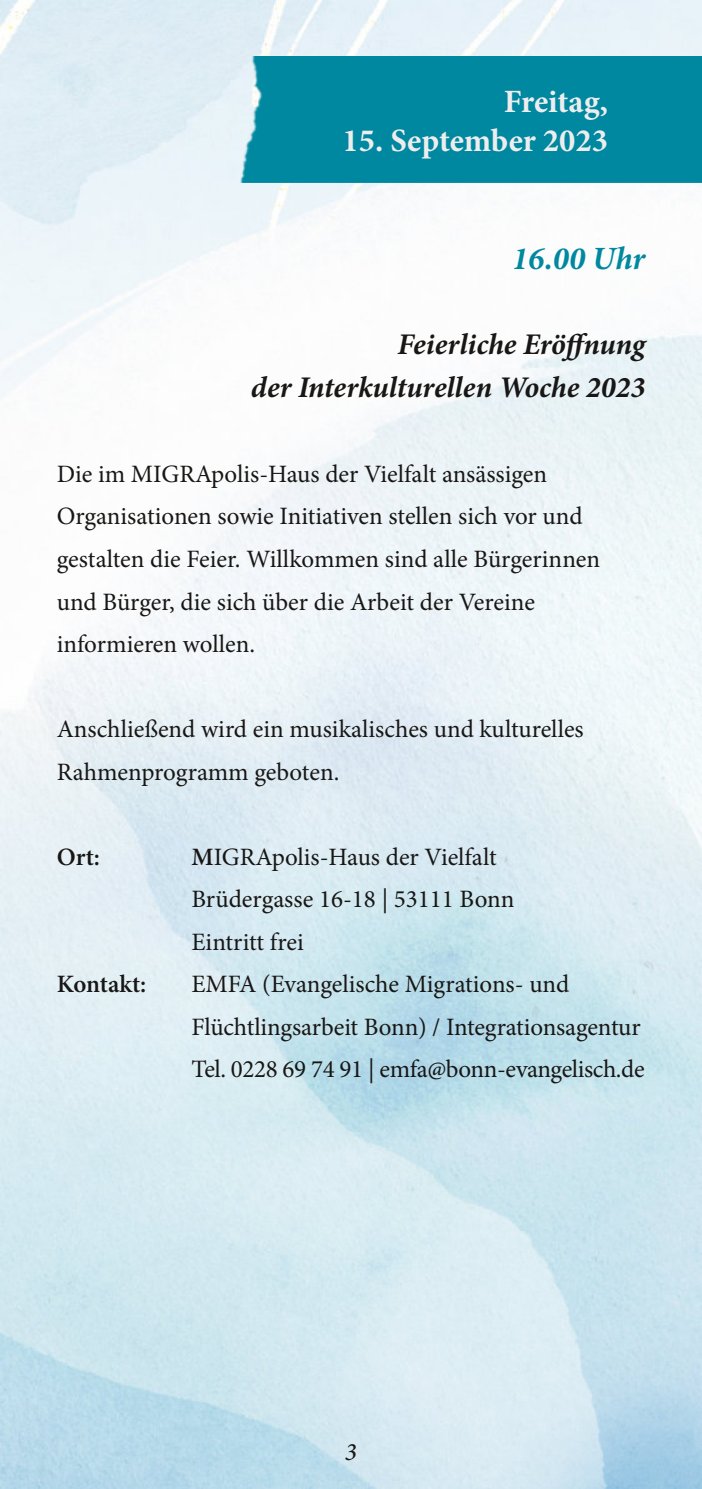
<style>
.page{position:relative;width:702px;height:1489px;background:#fff}
.page>*{position:absolute;margin:0;border:0;box-sizing:border-box;transform-origin:0 0}
.t1{font:700 32.5px "Minion Pro";color:#eeedee}
.t2{font:italic 700 32.5px "Minion Pro";color:#0088a0}
.t3{font:italic 700 30px/42.5px "Minion Pro";letter-spacing:-.005em;color:#181715;text-align:right}
.t4{font:25px/42.5px "Minion Pro";letter-spacing:-.005em;color:#181715}
.t5{font:600 25px "Minion Pro";letter-spacing:-.005em;color:#181715}
.t6{font:italic 500 25px "Minion Pro";color:#181715}
.s1{font-weight:600}
</style>
<div class="page">
<img style="left:0;top:0;width:702px;height:1488px">
<div style="left:227px;top:57px;width:475px;height:126px;background:#0088a0"></div>
<h1 class="t1" style="left:504px;top:88px;width:106px">Freitag,</h1>
<h1 class="t1" style="left:342px;top:127px;width:267px">15. September 2023</h1>
<h1 class="t2" style="left:512px;top:246px;width:135px">16.00 Uhr</h1>
<p class="t3" style="left:251px;top:326px;width:396px">Feierliche Eröffnung<br>der Interkulturellen Woche 2023</p>
<p class="t4" style="left:57px;top:455px;width:545px">Die im MIGRApolis-Haus der Vielfalt ansässigen Organisationen sowie Initiativen stellen sich vor und gestalten die Feier. Willkommen sind alle Bürgerinnen und Bürger, die sich über die Arbeit der Vereine informieren wollen.</p>
<p class="t4" style="left:57px;top:710px;width:528px">Anschließend wird ein musikalisches und kulturelles<br>Rahmenprogramm geboten.</p>
<p class="t5" style="left:57px;top:846px;width:45px">Ort:</p>
<p class="t4" style="left:191px;top:837px;width:325px"><span class="s1">M</span>IGRApolis-Haus der Vielfalt<br>Brüdergasse 16-18 | 53111 Bonn<br>Eintritt frei</p>
<p class="t5" style="left:57px;top:974px;width:91px">Kontakt:</p>
<p class="t4" style="left:191px;top:965px;width:454px">EMFA (Evangelische Migrations- und<br>Flüchtlingsarbeit Bonn) / Integrationsagentur<br>Tel. 0228 69 74 91 | emfa@bonn-evangelisch.de</p>
<p class="t6" style="left:345px;top:1441px;width:14px">3</p>
</div>
